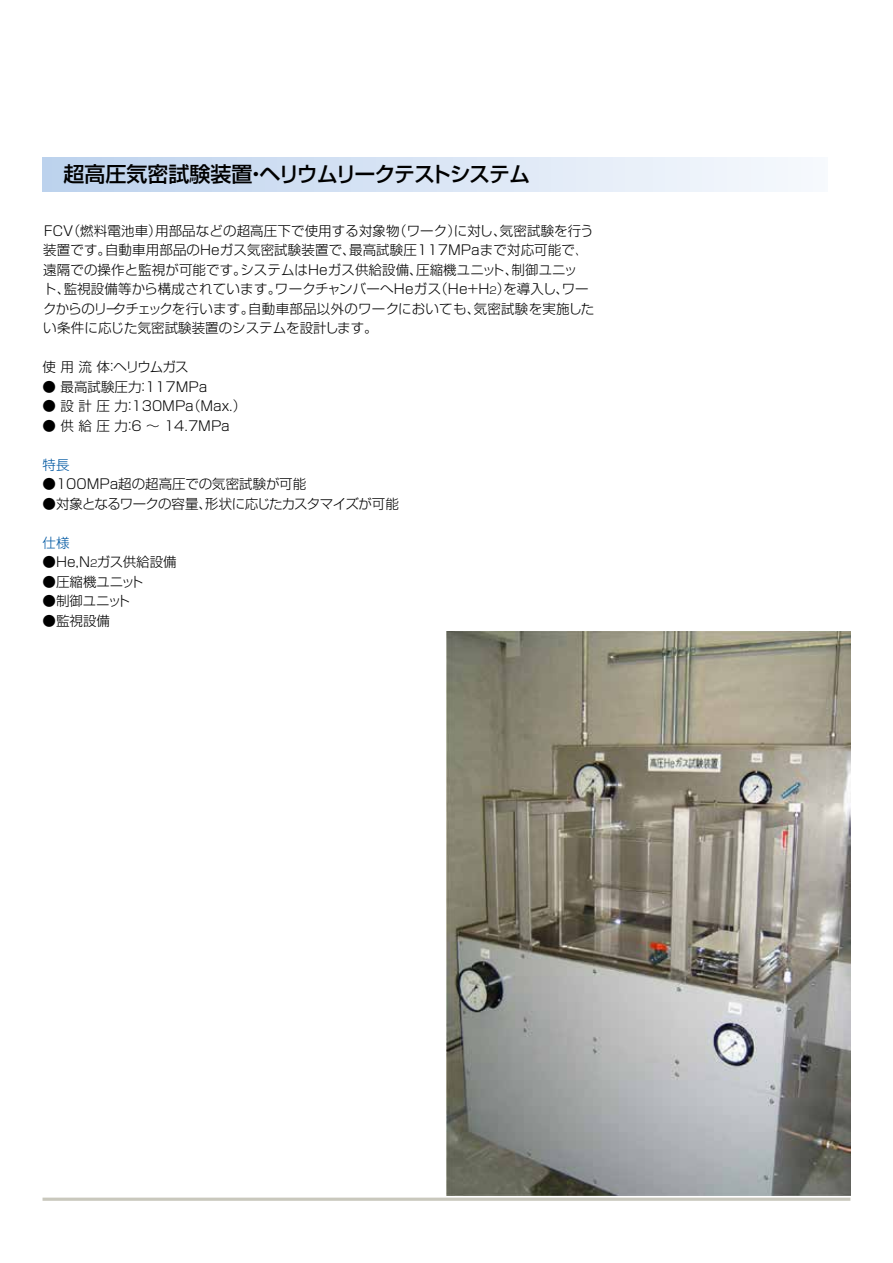
<style>
.page{position:relative;width:893px;height:1263px;background:#fff}
.page>*{position:absolute;margin:0;border:0;box-sizing:border-box;transform-origin:0 0}
.t1{font:500 21px "Shin Go Pr 5";letter-spacing:-.055em;color:#000}
.t2{font:300 13.5px/19.5px "Shin Go Pr 5";letter-spacing:.005em;color:#000}
.t3{font:300 13.5px "Shin Go Pr 5";letter-spacing:-.045em;color:#000}
.t4{font:300 13.5px "Shin Go Pr 5";letter-spacing:-.015em;color:#000}
.t5{font:300 13.5px "Shin Go Pr 5";color:#0058a2}
.s1{font-family:"Jun 101 Pro"}
.s2{font-size:9.75px}
</style>
<div class="page">
<svg style="left:43px;top:1197px;width:807px;height:4px;background:#d3d2ca"></svg>
<div style="left:43px;top:158px;width:785px;height:34px;background:linear-gradient(to right,#bdd2ed,#f7f9fd)"></div>
<img style="left:446px;top:631px;width:404px;height:564px">
<h1 class="t1" style="left:64px;top:157px;width:468px">超高圧気密試験装置・ヘリウムリークテストシステム</h1>
<p class="t2" style="left:42px;top:219px;width:554px">ＦＣＶ（燃料電池車）用部品などの超高圧下で使用する対象物（ワーク）に対し、気密試験を行う装置です。自動車用部品のHeガス気密試験装置で、最高試験圧117MPaまで対応可能で<span class="s1">、</span>遠隔での操作と監視が可能です。システムはHeガス供給設備、圧縮機ユニット、制御ユニッ<br>ト、監視設備等から構成されています。ワークチャンバーへHeガス（He+H<span class="s2">2</span>）を導入し、ワークからのリークチェックを行います。自動車部品以外のワークにおいても、気密試験を実施したい条件に応じた気密試験装置のシステムを設計します。</p>
<p class="t2" style="left:43px;top:356px;width:148px">使 用 流 体：ヘリウムガス</p>
<p class="t2" style="left:43px;top:375px;width:166px">● 最高試験圧力：117MPa</p>
<p class="t2" style="left:43px;top:395px;width:205px">● 設 計 圧 力：130MPa（Max.）</p>
<p class="t2" style="left:43px;top:414px;width:189px">● 供 給 圧 力：6 〜 14.7MPa</p>
<p class="t5" style="left:43px;top:453px;width:28px">特長</p>
<p class="t2" style="left:43px;top:473px;width:265px">●100MPa超の超高圧での気密試験が可能</p>
<p class="t3" style="left:43px;top:492px;width:358px">●対象となるワークの容量、形状に応じたカスタマイズが可能</p>
<p class="t5" style="left:43px;top:531px;width:28px">仕様</p>
<p class="t2" style="left:43px;top:551px;width:136px">●He,N<span class="s2">2</span>ガス供給設備</p>
<p class="t4" style="left:43px;top:570px;width:103px">●圧縮機ユニット</p>
<p class="t2" style="left:43px;top:590px;width:89px">●制御ユニット</p>
<p class="t2" style="left:43px;top:609px;width:69px">●監視設備</p>
</div>
